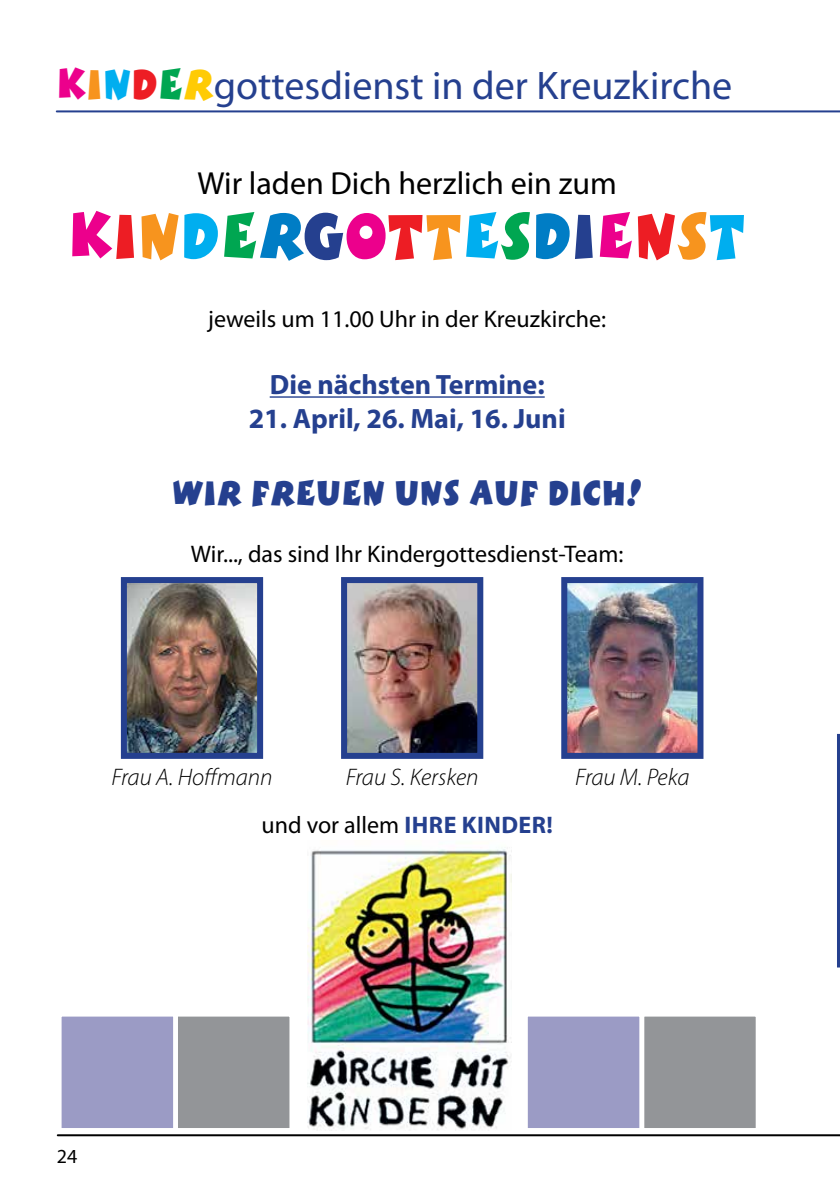
<style>
.page{position:relative;width:840px;height:1191px;background:#fff}
.page>*{position:absolute;margin:0;border:0;box-sizing:border-box;transform-origin:0 0}
.t1{font:66px "Boink Let Plain";color:#ec008c}
.t2{font:40px "Myriad Pro";color:#25408f}
.t3{font:36px "Boink Let Plain";color:#25408f}
.t4{font:32px "Myriad Pro";color:#000}
.t5{font:700 28px "Myriad Pro";color:#25408f}
.t6{font:24px "Myriad Pro";color:#000}
.t7{font:italic 300 24px "Myriad Pro";color:#000}
.t8{font:20px "Myriad Pro";color:#000}
.s1{font-family:"Boink Let Plain";font-size:44px;color:#ec008c}
.s2{font-family:"Boink Let Plain";font-size:44px;color:#f7941e}
.s3{font-family:"Boink Let Plain";font-size:44px;color:#00aeef}
.s4{font-family:"Boink Let Plain";font-size:44px;color:#ed1d24}
.s5{font-family:"Boink Let Plain";font-size:44px;color:#00a651}
.s6{font-family:"Boink Let Plain";font-size:44px;color:#ffcb05}
.s7{color:#ed1d24}
.s8{color:#f7941e}
.s9{color:#00aeef}
.s10{color:#00a651}
.s11{color:#007dc5}
.s12{color:#25408f}
.s13{font-weight:700;color:#25408f}
</style>
<div class="page">
<hr style="left:57px;top:110px;width:782px;height:2px;background:#25408f">
<hr style="left:58px;top:1134px;width:781px;height:2px;background:#000">
<svg style="left:837px;top:734px;width:2px;height:233px"></svg>
<hr style="left:269px;top:396px;width:275px;height:2px;background:#25408f">
<div style="left:173px;top:1011px;width:121px;height:121px;background:#939598;border:5px solid #fff"></div>
<div style="left:57px;top:1011px;width:121px;height:121px;background:#9b9bc5;border:5px solid #fff"></div>
<div style="left:639px;top:1011px;width:121px;height:121px;background:#939598;border:5px solid #fff"></div>
<div style="left:522px;top:1011px;width:121px;height:121px;background:#9b9bc5;border:5px solid #fff"></div>
<img style="left:307px;top:849px;width:204px;height:281px">
<img style="left:128px;top:584px;width:128px;height:168px">
<div style="left:121px;top:577px;width:142px;height:182px;border:6px solid #25408f"></div>
<img style="left:348px;top:584px;width:128px;height:168px">
<div style="left:341px;top:577px;width:142px;height:182px;border:6px solid #25408f"></div>
<img style="left:568px;top:584px;width:128px;height:168px">
<div style="left:561px;top:577px;width:142px;height:182px;border:6px solid #25408f"></div>
<h2 class="t2" style="left:57px;top:64px;width:676px"><span class="s1">K</span><span class="s2">I</span><span class="s3">N</span><span class="s4">D</span><span class="s5">E</span><span class="s6">R</span>gottesdienst in der Kreuzkirche</h2>
<h3 class="t4" style="left:197px;top:166px;width:420px">Wir laden Dich herzlich ein zum</h3>
<h1 class="t1" style="left:68px;top:192px;width:678px">K<span class="s7">I</span><span class="s8">N</span><span class="s9">D</span><span class="s10">E</span><span class="s11">R</span><span class="s12">G</span>O<span class="s7">T</span><span class="s8">T</span><span class="s9">E</span><span class="s10">S</span><span class="s11">D</span><span class="s12">I</span>E<span class="s7">N</span><span class="s8">S</span><span class="s9">T</span></h1>
<p class="t6" style="left:208px;top:306px;width:399px">jeweils um 11.00 Uhr in der Kreuzkirche:</p>
<p class="t5" style="left:269px;top:369px;width:276px">Die nächsten Termine:</p>
<p class="t5" style="left:248px;top:403px;width:318px">21. April, 26. Mai, 16. Juni</p>
<h3 class="t3" style="left:171px;top:469px;width:472px">WIR FREUEN UNS AUF DICH!</h3>
<p class="t6" style="left:191px;top:541px;width:434px">Wir..., das sind Ihr Kindergottesdienst-Team:</p>
<p class="t7" style="left:111px;top:764px;width:163px">Frau A. Hoffmann</p>
<p class="t7" style="left:345px;top:764px;width:134px">Frau S. Kersken</p>
<p class="t7" style="left:574px;top:764px;width:116px">Frau M. Peka</p>
<p class="t8" style="left:57px;top:1145px;width:22px">24</p>
<p class="t6" style="left:261px;top:811px;width:293px">und vor allem <span class="s13">IHRE KINDER!</span></p>
</div>
